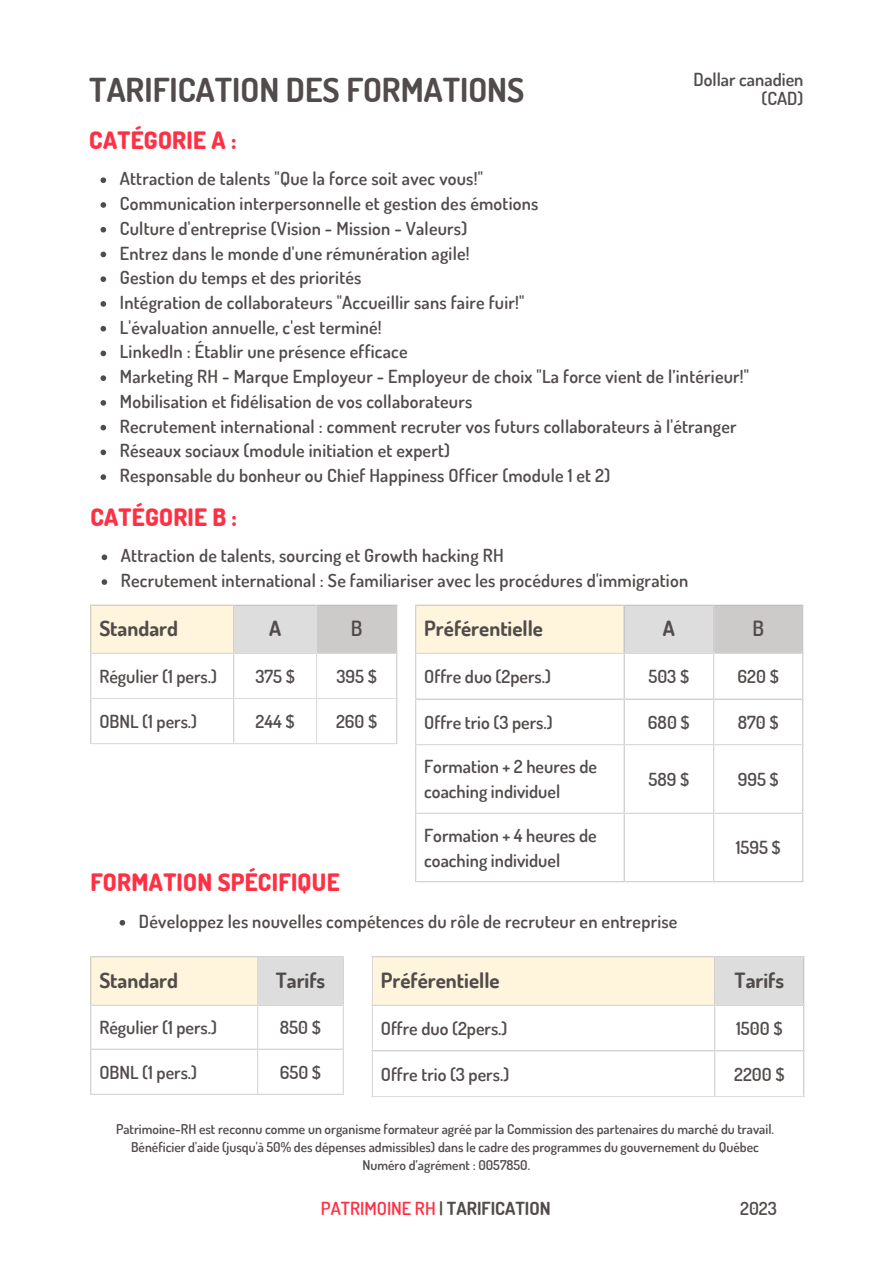
<style>
.page{position:relative;width:893px;height:1264px;background:#fff}
.page>*{position:absolute;margin:0;border:0;box-sizing:border-box;transform-origin:0 0}
.t1{font:700 33px "Dosis";color:#514c4b}
.t2{font:800 24px "Dosis";letter-spacing:.01em;color:#ff3043}
.t3{font:700 21px "Dosis";color:#514c4b}
.t4{font:600 21px "Dosis";color:#514c4b}
.t5{font:600 18px/24.8px "Dosis";letter-spacing:.01em;color:#514c4b}
.t6{font:600 18px "Dosis";color:#ff3043}
.t7{font:600 13.5px/18px "Dosis";color:#514c4b;text-align:center}
.s1{color:#514c4b}
.s2{font-weight:700;color:#514c4b}
</style>
<div class="page">
<div style="left:91px;top:604px;width:143px;height:49px;background:#fff5dd"></div>
<div style="left:233px;top:604px;width:84px;height:49px;background:#ddd"></div>
<div style="left:316px;top:604px;width:81px;height:49px;background:#cdcaca"></div>
<hr style="left:90px;top:605px;width:1px;height:138px;background:#ddd">
<hr style="left:233px;top:605px;width:1px;height:138px;background:#ddd">
<hr style="left:316px;top:605px;width:1px;height:138px;background:#ddd">
<hr style="left:396px;top:605px;width:1px;height:138px;background:#ddd">
<hr style="left:90px;top:604px;width:307px;height:1px;background:#ddd">
<hr style="left:90px;top:652px;width:307px;height:2px;background:#ddd">
<hr style="left:90px;top:698px;width:307px;height:1px;background:#ddd">
<hr style="left:90px;top:743px;width:307px;height:1px;background:#ddd">
<div style="left:415px;top:604px;width:209px;height:49px;background:#fff5dd"></div>
<div style="left:623px;top:604px;width:91px;height:49px;background:#ddd"></div>
<div style="left:713px;top:604px;width:90px;height:49px;background:#cdcaca"></div>
<hr style="left:415px;top:605px;width:1px;height:276px;background:#ddd">
<hr style="left:623px;top:605px;width:1px;height:276px;background:#ddd">
<hr style="left:713px;top:605px;width:1px;height:276px;background:#ddd">
<hr style="left:802px;top:605px;width:1px;height:276px;background:#ddd">
<hr style="left:415px;top:604px;width:388px;height:1px;background:#ddd">
<hr style="left:415px;top:652px;width:388px;height:2px;background:#ddd">
<hr style="left:415px;top:698px;width:388px;height:1px;background:#ddd">
<hr style="left:415px;top:744px;width:388px;height:1px;background:#ddd">
<hr style="left:415px;top:812px;width:388px;height:1px;background:#ddd">
<hr style="left:415px;top:881px;width:388px;height:1px;background:#ddd">
<svg style="left:100px;top:177px;width:6px;height:6px"></svg>
<svg style="left:100px;top:202px;width:6px;height:6px"></svg>
<svg style="left:100px;top:227px;width:6px;height:5px"></svg>
<svg style="left:100px;top:252px;width:6px;height:5px"></svg>
<svg style="left:100px;top:276px;width:6px;height:6px"></svg>
<svg style="left:100px;top:301px;width:6px;height:6px"></svg>
<svg style="left:100px;top:326px;width:6px;height:5px"></svg>
<svg style="left:100px;top:350px;width:6px;height:6px"></svg>
<svg style="left:100px;top:375px;width:6px;height:6px"></svg>
<svg style="left:100px;top:400px;width:6px;height:6px"></svg>
<svg style="left:100px;top:425px;width:6px;height:5px"></svg>
<svg style="left:100px;top:449px;width:6px;height:6px"></svg>
<svg style="left:100px;top:474px;width:6px;height:6px"></svg>
<svg style="left:102px;top:554px;width:5px;height:6px"></svg>
<svg style="left:102px;top:579px;width:5px;height:6px"></svg>
<div style="left:91px;top:956px;width:167px;height:49px;background:#fff5dd"></div>
<div style="left:257px;top:956px;width:86px;height:49px;background:#ddd"></div>
<hr style="left:90px;top:957px;width:1px;height:136px;background:#ddd">
<hr style="left:257px;top:957px;width:1px;height:136px;background:#ddd">
<hr style="left:343px;top:957px;width:1px;height:136px;background:#ddd">
<hr style="left:90px;top:956px;width:254px;height:1px;background:#ddd">
<hr style="left:90px;top:1004px;width:254px;height:1px;background:#ddd">
<hr style="left:90px;top:1048px;width:254px;height:1px;background:#ddd">
<hr style="left:90px;top:1093px;width:254px;height:1px;background:#ddd">
<div style="left:372px;top:956px;width:343px;height:49px;background:#fff5dd"></div>
<div style="left:714px;top:956px;width:90px;height:49px;background:#ddd"></div>
<hr style="left:372px;top:957px;width:1px;height:138px;background:#ddd">
<hr style="left:714px;top:957px;width:1px;height:138px;background:#ddd">
<hr style="left:803px;top:957px;width:1px;height:138px;background:#ddd">
<hr style="left:372px;top:956px;width:432px;height:1px;background:#ddd">
<hr style="left:372px;top:1004px;width:432px;height:1px;background:#ddd">
<hr style="left:372px;top:1050px;width:432px;height:1px;background:#ddd">
<hr style="left:372px;top:1095px;width:432px;height:2px;background:#ddd">
<svg style="left:120px;top:920px;width:5px;height:5px"></svg>
<h1 class="t1" style="left:89px;top:68px;width:436px">TARIFICATION DES FORMATIONS</h1>
<h2 class="t2" style="left:89px;top:124px;width:149px">CATÉGORIE A :</h2>
<p class="t5" style="left:693px;top:70px;width:111px;line-height:19px;text-align:right">Dollar canadien (CAD)</p>
<p class="t5" style="left:120px;top:166px;width:630px">Attraction de talents "Que la force soit avec vous!"<br>Communication interpersonnelle et gestion des émotions<br>Culture d'entreprise (Vision - Mission - Valeurs)<br>Entrez dans le monde d'une rémunération agile!<br>Gestion du temps et des priorités<br>Intégration de collaborateurs "Accueillir sans faire fuir!"<br>L'évaluation annuelle, c'est terminé!<br>LinkedIn : Établir une présence efficace<br>Marketing RH - Marque Employeur - Employeur de choix "La force vient de l’intérieur!" Mobilisation et fidélisation de vos collaborateurs<br>Recrutement international : comment recruter vos futurs collaborateurs à l'étranger Réseaux sociaux (module initiation et expert)<br>Responsable du bonheur ou Chief Happiness Officer (module 1 et 2)</p>
<h2 class="t2" style="left:90px;top:501px;width:148px">CATÉGORIE B :</h2>
<p class="t5" style="left:121px;top:543px;width:568px">Attraction de talents, sourcing et Growth hacking RH<br>Recrutement international : Se familiariser avec les procédures d'immigration</p>
<p class="t3" style="left:99px;top:614px;width:80px">Standard</p>
<p class="t3" style="left:269px;top:614px;width:14px">A</p>
<p class="t4" style="left:351px;top:614px;width:13px">B</p>
<p class="t5" style="left:99px;top:663px;width:119px">Régulier (1 pers.)</p>
<p class="t5" style="left:255px;top:663px;width:41px">375 $</p>
<p class="t5" style="left:336px;top:663px;width:42px">395 $</p>
<p class="t5" style="left:99px;top:708px;width:99px">OBNL (1 pers.)</p>
<p class="t5" style="left:255px;top:708px;width:41px">244 $</p>
<p class="t5" style="left:336px;top:708px;width:43px">260 $</p>
<h2 class="t2" style="left:90px;top:866px;width:251px">FORMATION SPÉCIFIQUE</h2>
<p class="t3" style="left:424px;top:614px;width:120px">Préférentielle</p>
<p class="t3" style="left:662px;top:614px;width:14px">A</p>
<p class="t4" style="left:752px;top:614px;width:13px">B</p>
<p class="t5" style="left:424px;top:663px;width:128px">Offre duo (2pers.)</p>
<p class="t5" style="left:648px;top:663px;width:42px">503 $</p>
<p class="t5" style="left:737px;top:663px;width:43px">620 $</p>
<p class="t5" style="left:424px;top:709px;width:130px">Offre trio (3 pers.)</p>
<p class="t5" style="left:648px;top:709px;width:43px">680 $</p>
<p class="t5" style="left:737px;top:709px;width:42px">870 $</p>
<p class="t5" style="left:424px;top:753px;width:174px">Formation + 2 heures de coaching individuel</p>
<p class="t5" style="left:648px;top:766px;width:42px">589 $</p>
<p class="t5" style="left:737px;top:766px;width:43px">995 $</p>
<p class="t5" style="left:424px;top:822px;width:174px">Formation + 4 heures de coaching individuel</p>
<p class="t5" style="left:735px;top:834px;width:47px">1595 $</p>
<p class="t5" style="left:139px;top:908px;width:540px">Développez les nouvelles compétences du rôle de recruteur en entreprise</p>
<p class="t3" style="left:99px;top:966px;width:80px">Standard</p>
<p class="t3" style="left:276px;top:966px;width:51px">Tarifs</p>
<p class="t5" style="left:99px;top:1014px;width:119px">Régulier (1 pers.)</p>
<p class="t5" style="left:280px;top:1014px;width:43px">850 $</p>
<p class="t5" style="left:99px;top:1059px;width:99px">OBNL (1 pers.)</p>
<p class="t5" style="left:280px;top:1059px;width:43px">650 $</p>
<p class="t3" style="left:381px;top:966px;width:120px">Préférentielle</p>
<p class="t3" style="left:734px;top:966px;width:51px">Tarifs</p>
<p class="t5" style="left:381px;top:1015px;width:128px">Offre duo (2pers.)</p>
<p class="t5" style="left:736px;top:1015px;width:48px">1500 $</p>
<p class="t5" style="left:381px;top:1061px;width:130px">Offre trio (3 pers.)</p>
<p class="t5" style="left:734px;top:1061px;width:52px">2200 $</p>
<p class="t7" style="left:116px;top:1119px;width:659px">Patrimoine-RH est reconnu comme un organisme formateur agréé par la Commission des partenaires du marché du travail.<br>Bénéficier d'aide (jusqu'à 50% des dépenses admissibles) dans le cadre des programmes du gouvernement du Québec<br>Numéro d’agrément : 0057850.</p>
<p class="t6" style="left:321px;top:1196px;width:231px">PATRIMOINE RH <span class="s1">|</span> <span class="s2">TARIFICATION</span></p>
<p class="t5" style="left:740px;top:1195px;width:38px">2023</p>
</div>
